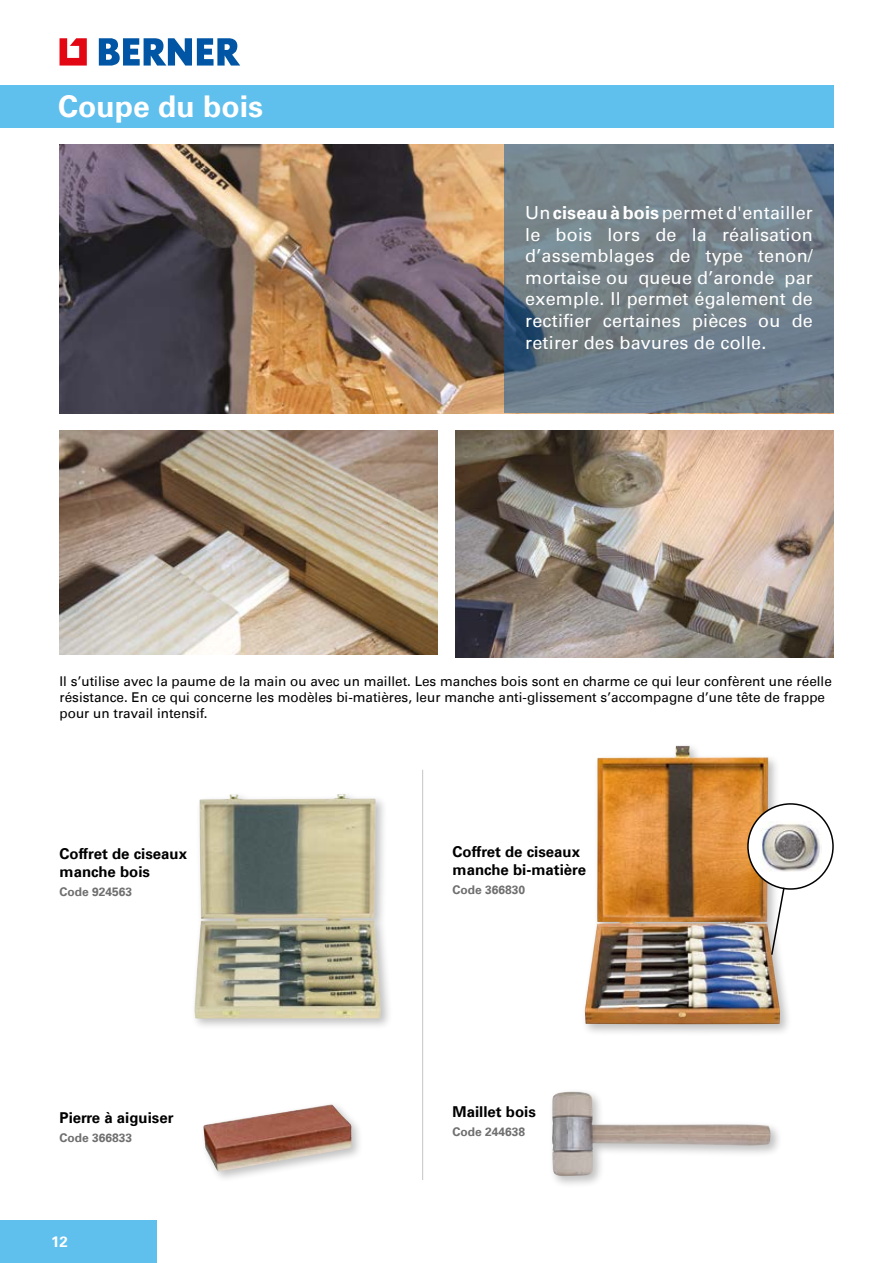
<style>
.page{position:relative;width:893px;height:1263px;background:#fff}
.page>*{position:absolute;margin:0;border:0;box-sizing:border-box;transform-origin:0 0}
.t1{font:700 30px "Univers LT";color:#fff}
.t2{font:18px/21.6px "Univers LT";letter-spacing:.01em;color:#fff;text-align:justify}
.t3{font:700 15px/18px "Univers LT";color:#000}
.t4{font:700 15px "Univers LT";color:#fff}
.t5{font:13.5px/16.2px "Univers LT";color:#000}
.t6{font:700 12px "Univers LT";color:#706f6f}
.s1{font-weight:700}
</style>
<div class="page">
<svg style="left:99px;top:38px;width:141px;height:28px"></svg>
<svg style="left:60px;top:38px;width:27px;height:28px"></svg>
<div style="left:0;top:1220px;width:157px;height:43px;background:#5fbfed"></div>
<div style="left:0;top:85px;width:833px;height:43px;background:#5fbfed"></div>
<img style="left:60px;top:145px;width:444px;height:268px">
<img style="left:60px;top:430px;width:378px;height:225px">
<img style="left:455px;top:430px;width:378px;height:227px">
<div style="left:190px;top:790px;width:203px;height:241px;background:#000;opacity:.25"></div>
<img style="left:194px;top:794px;width:187px;height:224px">
<div style="left:581px;top:742px;width:211px;height:295px;background:#000;opacity:.25"></div>
<img style="left:585px;top:746px;width:195px;height:278px">
<div style="left:200px;top:1101px;width:164px;height:82px;background:#000;opacity:.25"></div>
<img style="left:237px;top:1104px;width:94px;height:15px">
<div style="left:548px;top:1087px;width:235px;height:101px;background:#000;opacity:.25"></div>
<img style="left:552px;top:1091px;width:219px;height:85px">
<svg style="left:504px;top:145px;width:329px;height:268px;background:#707f89"></svg>
<div style="left:748px;top:804px;width:85px;height:85px;background:#fff;border-radius:50%"></div>
<img style="left:761px;top:821px;width:60px;height:50px">
<div style="left:747px;top:803px;width:87px;height:87px;border:2px solid #000;border-radius:50%"></div>
<svg style="left:770px;top:886px;width:16px;height:70px"></svg>
<hr style="left:422px;top:770px;width:1px;height:410px;background:#c6c6c6">
<h1 class="t1" style="left:58px;top:89px;width:207px">Coupe du bois</h1>
<h2 class="t2" style="left:525px;top:202px;width:289px">Un <span class="s1">ciseau à bois</span> permet d'entailler le bois lors de la réalisation d’assemblages de type tenon/ mortaise ou queue d’aronde par exemple. Il permet également de rectifier certaines pièces ou de retirer des bavures de colle.</h2>
<p class="t5" style="left:60px;top:673px;width:774px">Il s’utilise avec la paume de la main ou avec un maillet. Les manches bois sont en charme ce qui leur confèrent une réelle résistance. En ce qui concerne les modèles bi-matières, leur manche anti-glissement s’accompagne d’une tête de frappe pour un travail intensif.</p>
<p class="t3" style="left:60px;top:845px;width:129px">Coffret de ciseaux manche bois</p>
<p class="t6" style="left:60px;top:884px;width:74px">Code 924563</p>
<p class="t3" style="left:60px;top:1109px;width:115px">Pierre à aiguiser</p>
<p class="t6" style="left:60px;top:1131px;width:74px">Code 366833</p>
<p class="t4" style="left:51px;top:1233px;width:18px">12</p>
<p class="t3" style="left:453px;top:843px;width:135px">Coffret de ciseaux manche bi-matière</p>
<p class="t6" style="left:453px;top:883px;width:74px">Code 366830</p>
<p class="t3" style="left:453px;top:1103px;width:85px">Maillet bois</p>
<p class="t6" style="left:453px;top:1125px;width:74px">Code 244638</p>
</div>
